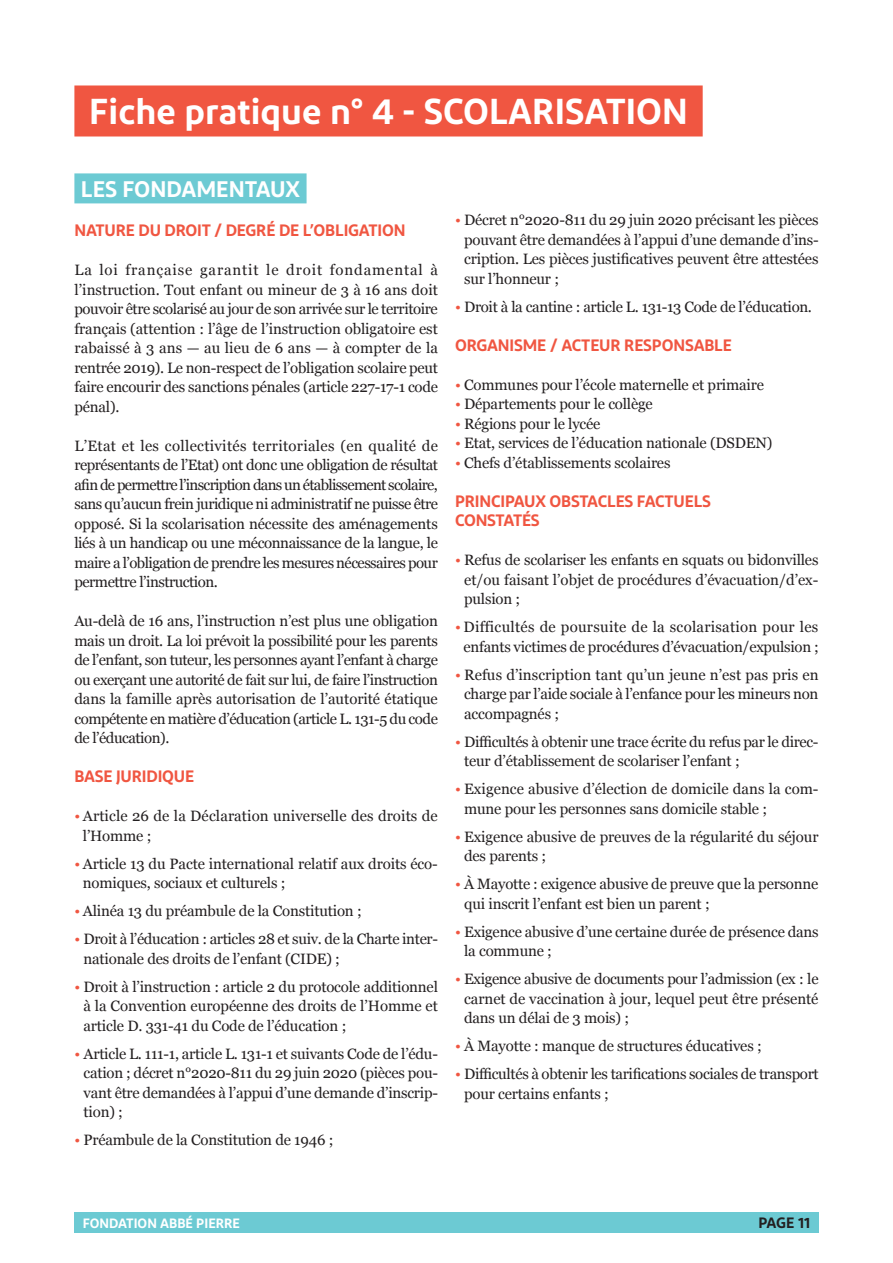
<style>
.page{position:relative;width:893px;height:1263px;background:#fff}
.page>*{position:absolute;margin:0;border:0;box-sizing:border-box;transform-origin:0 0}
.t1{font:600 36px "Diodrum";color:#fff}
.t2{font:600 22.5px "Diodrum";color:#fff}
.t3{font:600 16.5px/19.5px "Diodrum";letter-spacing:-.01em;color:#f05641}
.t4{font:15px/19.5px "Georgia";letter-spacing:-.01em;color:#231f20;text-align:justify}
.t5{font:600 15px "Diodrum";letter-spacing:-.015em;color:#231f20}
.t6{font:600 13.5px "Diodrum";color:#fff}
.s1{color:#f05641}
</style>
<div class="page">
<div style="left:74px;top:1212px;width:745px;height:20px;background:#6ccad3"></div>
<div style="left:74px;top:173px;width:233px;height:30px;background:#6ccad3"></div>
<div style="left:74px;top:85px;width:629px;height:51px;background:#f05641"></div>
<h1 class="t1" style="left:89px;top:88px;width:600px">Fiche pratique n° 4 - SCOLARISATION</h1>
<h2 class="t2" style="left:81px;top:175px;width:221px">LES FONDAMENTAUX</h2>
<p class="t3" style="left:74px;top:220px;width:333px">NATURE DU DROIT / DEGRÉ DE L’OBLIGATION</p>
<p class="t4" style="left:74px;top:259px;width:365px">La loi française garantit le droit fondamental à l’instruction. Tout enfant ou mineur de 3 à 16 ans doit pouvoir être scolarisé au jour de son arrivée sur le territoire français (attention : l’âge de l’instruction obligatoire est rabaissé à 3 ans — au lieu de 6 ans — à compter de la rentrée 2019). Le non-respect de l’obligation scolaire peut faire encourir des sanctions pénales (article 227-17-1 code pénal).</p>
<p class="t4" style="left:74px;top:435px;width:365px">L’Etat et les collectivités territoriales (en qualité de représentants de l’Etat) ont donc une obligation de résultat afin de permettre l’inscription dans un établissement scolaire, sans qu’aucun frein juridique ni administratif ne puisse être opposé. Si la scolarisation nécessite des aménagements liés à un handicap ou une méconnaissance de la langue, le maire a l’obligation de prendre les mesures nécessaires pour permettre l’instruction.</p>
<p class="t4" style="left:74px;top:610px;width:365px">Au-delà de 16 ans, l’instruction n’est plus une obligation mais un droit. La loi prévoit la possibilité pour les parents de l’enfant, son tuteur, les personnes ayant l’enfant à charge ou exerçant une autorité de fait sur lui, de faire l’instruction dans la famille après autorisation de l’autorité étatique compétente en matière d’éducation (article L. 131-5 du code de l’éducation).</p>
<p class="t3" style="left:74px;top:766px;width:121px">BASE JURIDIQUE</p>
<p class="t4" style="left:83px;top:805px;width:356px;text-indent:-9px"><span class="s1">•</span> Article 26 de la Déclaration universelle des droits de l’Homme ;</p>
<p class="t4" style="left:83px;top:853px;width:356px;text-indent:-9px"><span class="s1">•</span> Article 13 du Pacte international relatif aux droits éco&shy;nomiques, sociaux et culturels ;</p>
<p class="t4" style="left:74px;top:900px;width:289px"><span class="s1">•</span> Alinéa 13 du préambule de la Constitution ;</p>
<p class="t4" style="left:84px;top:928px;width:356px;text-indent:-9px"><span class="s1">•</span> Droit à l’éducation : articles 28 et suiv. de la Charte inter&shy;nationale des droits de l’enfant (CIDE) ;</p>
<p class="t4" style="left:84px;top:976px;width:356px;text-indent:-9px"><span class="s1">•</span> Droit à l’instruction : article 2 du protocole additionnel à la Convention européenne des droits de l’Homme et article D. 331-41 du Code de l’éducation ;</p>
<p class="t4" style="left:84px;top:1043px;width:356px;text-indent:-9px"><span class="s1">•</span> Article L. 111-1, article L. 131-1 et suivants Code de l’édu&shy;cation ; décret n°2020-811 du 29 juin 2020 (pièces pou&shy;vant être demandées à l’appui d’une demande d’inscrip&shy;tion) ;</p>
<p class="t4" style="left:74px;top:1130px;width:261px"><span class="s1">•</span> Préambule de la Constitution de 1946 ;</p>
<p class="t4" style="left:464px;top:209px;width:356px;text-indent:-9px"><span class="s1">•</span> Décret n°2020-811 du 29 juin 2020 précisant les pièces pouvant être demandées à l’appui d’une demande d’ins&shy;cription. Les pièces justificatives peuvent être attestées sur l’honneur ;</p>
<p class="t4" style="left:455px;top:296px;width:358px"><span class="s1">•</span> Droit à la cantine : article L. 131-13 Code de l’éducation.</p>
<p class="t3" style="left:455px;top:335px;width:278px">ORGANISME / ACTEUR RESPONSABLE</p>
<p class="t4" style="left:455px;top:374px;width:311px"><span class="s1">•</span> Communes pour l’école maternelle et primaire</p>
<p class="t4" style="left:455px;top:393px;width:199px"><span class="s1">•</span> Départements pour le collège</p>
<p class="t4" style="left:455px;top:413px;width:147px"><span class="s1">•</span> Régions pour le lycée</p>
<p class="t4" style="left:455px;top:432px;width:319px"><span class="s1">•</span> Etat, services de l’éducation nationale (DSDEN)</p>
<p class="t4" style="left:455px;top:452px;width:217px"><span class="s1">•</span> Chefs d’établissements scolaires</p>
<p class="t3" style="left:455px;top:491px;width:258px">PRINCIPAUX OBSTACLES FACTUELS<br>CONSTATÉS</p>
<p class="t4" style="left:464px;top:549px;width:356px;text-indent:-9px"><span class="s1">•</span> Refus de scolariser les enfants en squats ou bidonvilles et/ou faisant l’objet de procédures d’évacuation/d’ex&shy;pulsion ;</p>
<p class="t4" style="left:455px;top:616px;width:365px;text-align:center"><span class="s1">•</span> Difficultés de poursuite de la scolarisation pour les enfants victimes de procédures d’évacuation/expulsion ;</p>
<p class="t4" style="left:464px;top:664px;width:356px;text-indent:-9px"><span class="s1">•</span> Refus d’inscription tant qu’un jeune n’est pas pris en charge par l’aide sociale à l’enfance pour les mineurs non accompagnés ;</p>
<p class="t4" style="left:464px;top:731px;width:356px;text-indent:-9px"><span class="s1">•</span> Difficultés à obtenir une trace écrite du refus par le direc&shy;teur d’établissement de scolariser l’enfant ;</p>
<p class="t4" style="left:464px;top:779px;width:356px;text-indent:-9px"><span class="s1">•</span> Exigence abusive d’élection de domicile dans la com&shy;mune pour les personnes sans domicile stable ;</p>
<p class="t4" style="left:464px;top:826px;width:356px;text-indent:-9px"><span class="s1">•</span> Exigence abusive de preuves de la régularité du séjour des parents ;</p>
<p class="t4" style="left:464px;top:874px;width:356px;text-indent:-9px"><span class="s1">•</span> À Mayotte : exigence abusive de preuve que la personne qui inscrit l’enfant est bien un parent ;</p>
<p class="t4" style="left:464px;top:921px;width:356px;text-indent:-9px"><span class="s1">•</span> Exigence abusive d’une certaine durée de présence dans la commune ;</p>
<p class="t4" style="left:464px;top:969px;width:356px;text-indent:-9px"><span class="s1">•</span> Exigence abusive de documents pour l’admission (ex : le carnet de vaccination à jour, lequel peut être présenté dans un délai de 3 mois) ;</p>
<p class="t4" style="left:455px;top:1036px;width:308px"><span class="s1">•</span> À Mayotte : manque de structures éducatives ;</p>
<p class="t4" style="left:464px;top:1064px;width:356px;text-indent:-9px"><span class="s1">•</span> Difficultés à obtenir les tarifications sociales de transport pour certains enfants ;</p>
<p class="t6" style="left:83px;top:1215px;width:159px">FONDATION ABBÉ PIERRE</p>
<p class="t5" style="left:758px;top:1213px;width:53px">PAGE 11</p>
</div>
